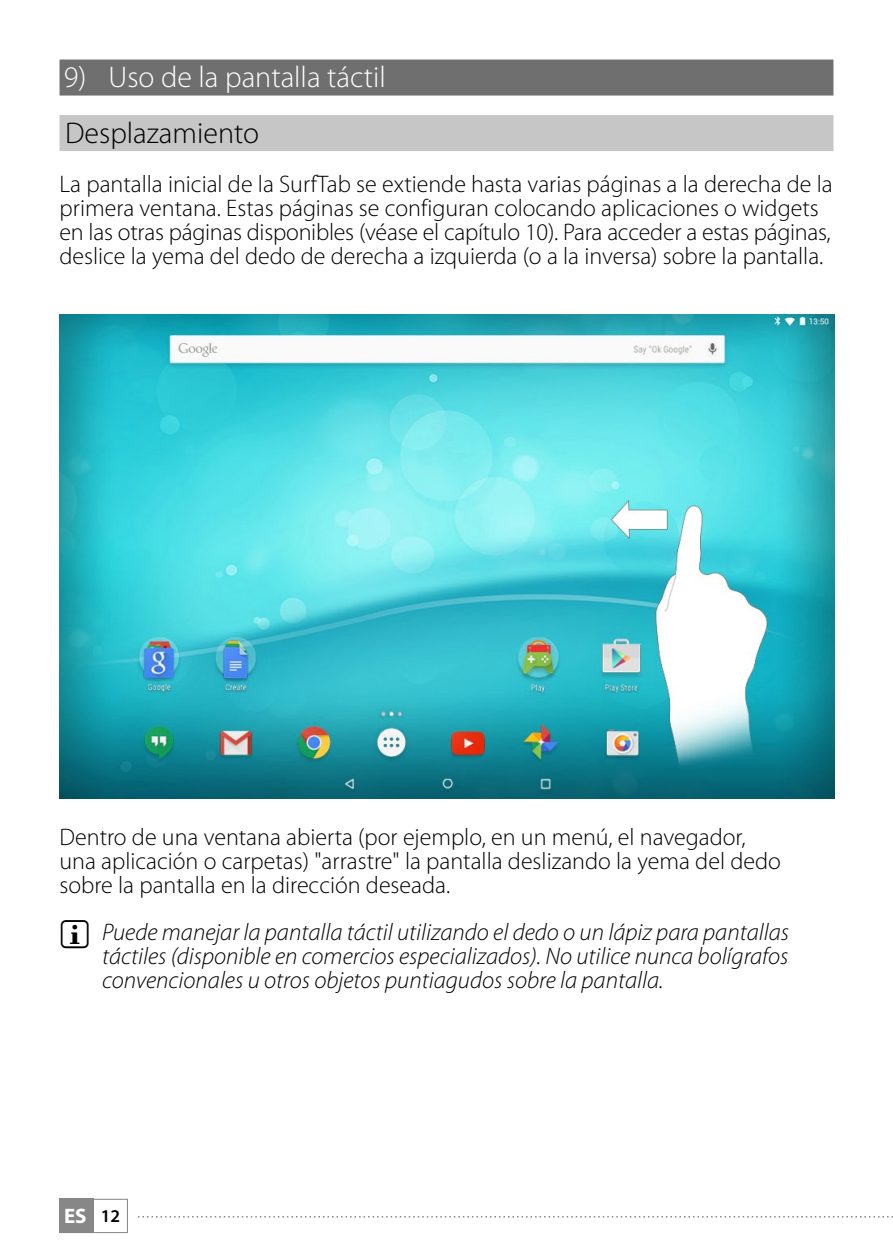
<style>
.page{position:relative;width:893px;height:1259px;background:#fff}
.page>*{position:absolute;margin:0;border:0;box-sizing:border-box;transform-origin:0 0}
.t1{font:300 30px "Myriad Pro";color:#fff}
.t2{font:300 30px "Myriad Pro";color:#000}
.t3{font:300 24px/24px "Myriad Pro";color:#000}
.t4{font:italic 300 24px/24px "Myriad Pro";color:#000;text-align:justify}
.t5{font:700 21px "Myriad Pro";color:#fff}
.s1{font-weight:600;font-size:18px;color:#000}
</style>
<div class="page">
<div style="left:60px;top:1199px;width:34px;height:34px;background:#878787"></div>
<div style="left:60px;top:1199px;width:68px;height:34px;border:1px solid #878787"></div>
<svg style="left:138px;top:1216px;width:755px;height:1px"></svg>
<div style="left:60px;top:60px;width:773px;height:36px;background:#706f6f"></div>
<div style="left:60px;top:115px;width:773px;height:36px;background:#c6c6c6"></div>
<img style="left:60px;top:314px;width:774px;height:485px">
<p class="t1" style="left:64px;top:61px;width:323px">9) Uso de la pantalla táctil</p>
<p class="t2" style="left:65px;top:116px;width:196px">Desplazamiento</p>
<p class="t3" style="left:60px;top:172px;width:775px">La pantalla inicial de la SurfTab se extiende hasta varias páginas a la derecha de la primera ventana. Estas páginas se configuran colocando aplicaciones o widgets en las otras páginas disponibles (véase el capítulo 10). Para acceder a estas páginas, deslice la yema del dedo de derecha a izquierda (o a la inversa) sobre la pantalla.</p>
<p class="t3" style="left:60px;top:825px;width:723px">Dentro de una ventana abierta (por ejemplo, en un menú, el navegador, una aplicación o carpetas) "arrastre" la pantalla deslizando la yema del dedo sobre la pantalla en la dirección deseada.</p>
<p class="t4" style="left:102px;top:920px;width:688px">Puede manejar la pantalla táctil utilizando el dedo o un lápiz para pantallas táctiles (disponible en comercios especializados). No utilice nunca bolígrafos convencionales u otros objetos puntiagudos sobre la pantalla.</p>
<p class="t5" style="left:64px;top:1202px;width:58px">ES <span class="s1">12</span></p>
</div>
